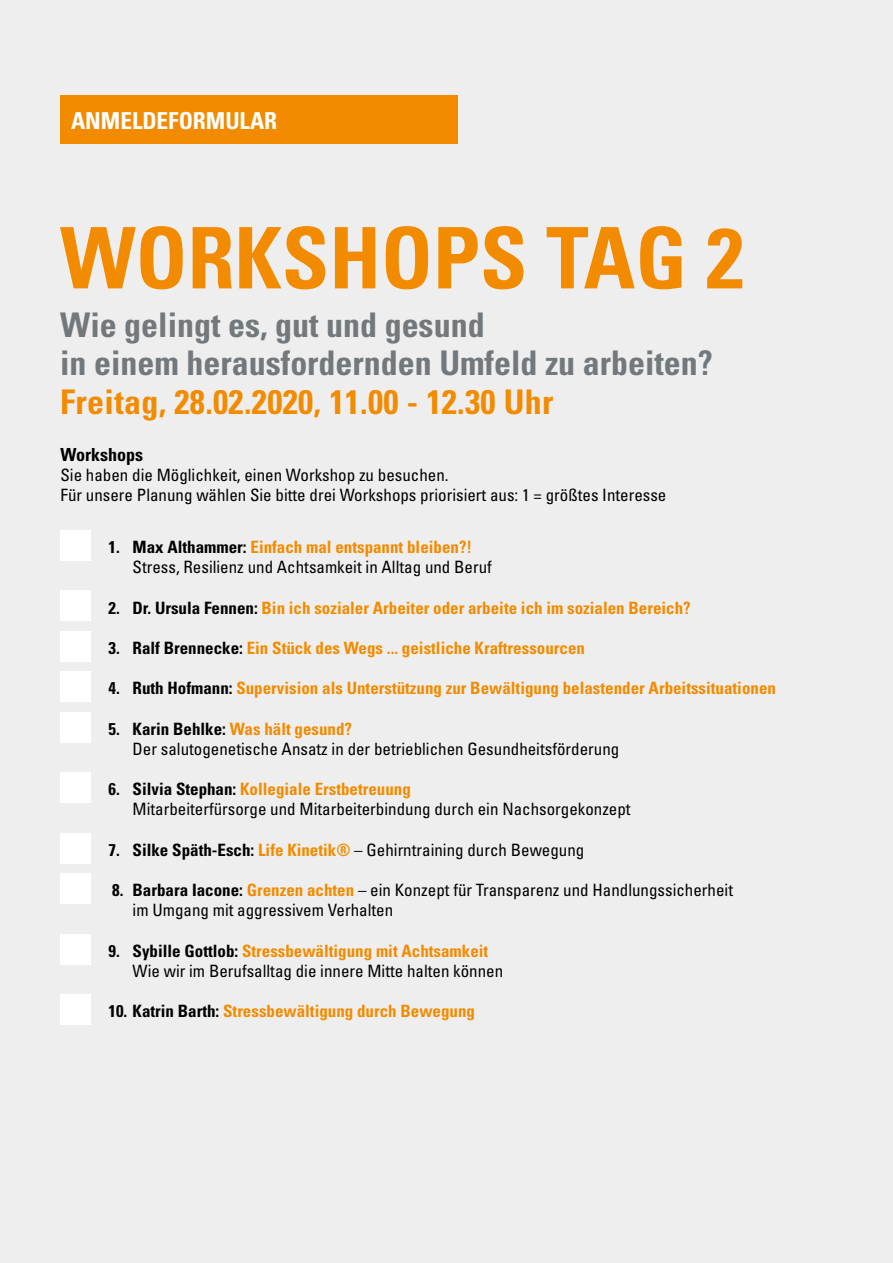
<style>
.page{position:relative;width:893px;height:1263px;background:#eee}
.page>*{position:absolute;margin:0;border:0;box-sizing:border-box;transform-origin:0 0}
.t1{font:700 condensed 84.9px "Univers";color:#f28b00}
.t2{font:700 condensed 33.9px/38.2px "Univers";color:#72787c}
.t3{font:700 condensed 33.9px "Univers";letter-spacing:.01em;color:#f28b00}
.t4{font:700 condensed 23.4px "Univers";color:#fff}
.t5{font:700 condensed 18px "Univers";color:#000}
.t6{font:condensed 16.95px/20.1px "Univers";color:#000}
.t7{font:700 condensed 16.95px "Univers";color:#f28b00}
.s1{font-weight:700}
.s2{font-weight:700;color:#f28b00}
.s3{color:#000}
</style>
<div class="page">
<div style="left:60px;top:530px;width:30px;height:30px;background:#fff"></div>
<div style="left:60px;top:590px;width:30px;height:31px;background:#fff"></div>
<div style="left:61px;top:631px;width:30px;height:30px;background:#fff"></div>
<div style="left:61px;top:672px;width:30px;height:30px;background:#fff"></div>
<div style="left:61px;top:712px;width:30px;height:30px;background:#fff"></div>
<div style="left:61px;top:773px;width:30px;height:30px;background:#fff"></div>
<div style="left:61px;top:833px;width:30px;height:30px;background:#fff"></div>
<div style="left:61px;top:873px;width:30px;height:30px;background:#fff"></div>
<div style="left:61px;top:934px;width:30px;height:30px;background:#fff"></div>
<div style="left:61px;top:994px;width:30px;height:30px;background:#fff"></div>
<div style="left:60px;top:96px;width:397px;height:48px;background:#f28b00"></div>
<h3 class="t4" style="left:71px;top:106px;width:208px">ANMELDEFORMULAR</h3>
<h1 class="t1" style="left:60px;top:206px;width:685px">WORKSHOPS TAG 2</h1>
<h2 class="t2" style="left:60px;top:306px;width:654px">Wie gelingt es, gut und gesund<br>in einem herausfordernden Umfeld zu arbeiten?</h2>
<h2 class="t3" style="left:60px;top:381px;width:495px">Freitag, 28.02.2020, 11.00 - 12.30 Uhr</h2>
<p class="t5" style="left:61px;top:443px;width:84px">Workshops</p>
<p class="t6" style="left:61px;top:465px;width:607px">Sie haben die Möglichkeit, einen Workshop zu besuchen.<br>Für unsere Planung wählen Sie bitte drei Workshops priorisiert aus: 1 = größtes Interesse</p>
<p class="t6" style="left:133px;top:537px;width:361px;text-indent:-24px"><span class="s1">1. Max Althammer:</span> <span class="s2">Einfach mal entspannt bleiben?!<br></span>Stress, Resilienz und Achtsamkeit in Alltag und Beruf</p>
<p class="t7" style="left:109px;top:597px;width:584px"><span class="s3">2. Dr. Ursula Fennen:</span> Bin ich sozialer Arbeiter oder arbeite ich im sozialen Bereich?</p>
<p class="t7" style="left:109px;top:638px;width:478px"><span class="s3">3. Ralf Brennecke:</span> Ein Stück des Wegs ... geistliche Kraftressourcen</p>
<p class="t7" style="left:109px;top:678px;width:669px"><span class="s3">4. Ruth Hofmann:</span> Supervision als Unterstützung zur Bewältigung belastender Arbeitssituationen</p>
<p class="t6" style="left:133px;top:718px;width:488px;text-indent:-24px"><span class="s1">5. Karin Behlke:</span> <span class="s2">Was hält gesund?<br></span>Der salutogenetische Ansatz in der betrieblichen Gesundheitsförderung</p>
<p class="t6" style="left:133px;top:779px;width:499px;text-indent:-24px"><span class="s1">6. Silvia Stephan:</span> <span class="s2">Kollegiale Erstbetreuung<br></span>Mitarbeiterfürsorge und Mitarbeiterbindung durch ein Nachsorgekonzept</p>
<p class="t6" style="left:109px;top:839px;width:477px"><span class="s1">7. Silke Späth-Esch:</span> <span class="s2">Life Kinetik®</span> – Gehirntraining durch Bewegung</p>
<p class="t6" style="left:133px;top:880px;width:602px;text-indent:-20px"><span class="s1">8. Barbara Iacone:</span> <span class="s2">Grenzen achten</span> – ein Konzept für Transparenz und Handlungssicherheit im Umgang mit aggressivem Verhalten</p>
<p class="t6" style="left:133px;top:940px;width:372px;text-indent:-24px"><span class="s1">9. Sybille Gottlob:</span> <span class="s2">Stressbewältigung mit Achtsamkeit<br></span>Wie wir im Berufsalltag die innere Mitte halten können</p>
<p class="t7" style="left:109px;top:1001px;width:368px"><span class="s3">10. Katrin Barth:</span> Stressbewältigung durch Bewegung</p>
</div>
